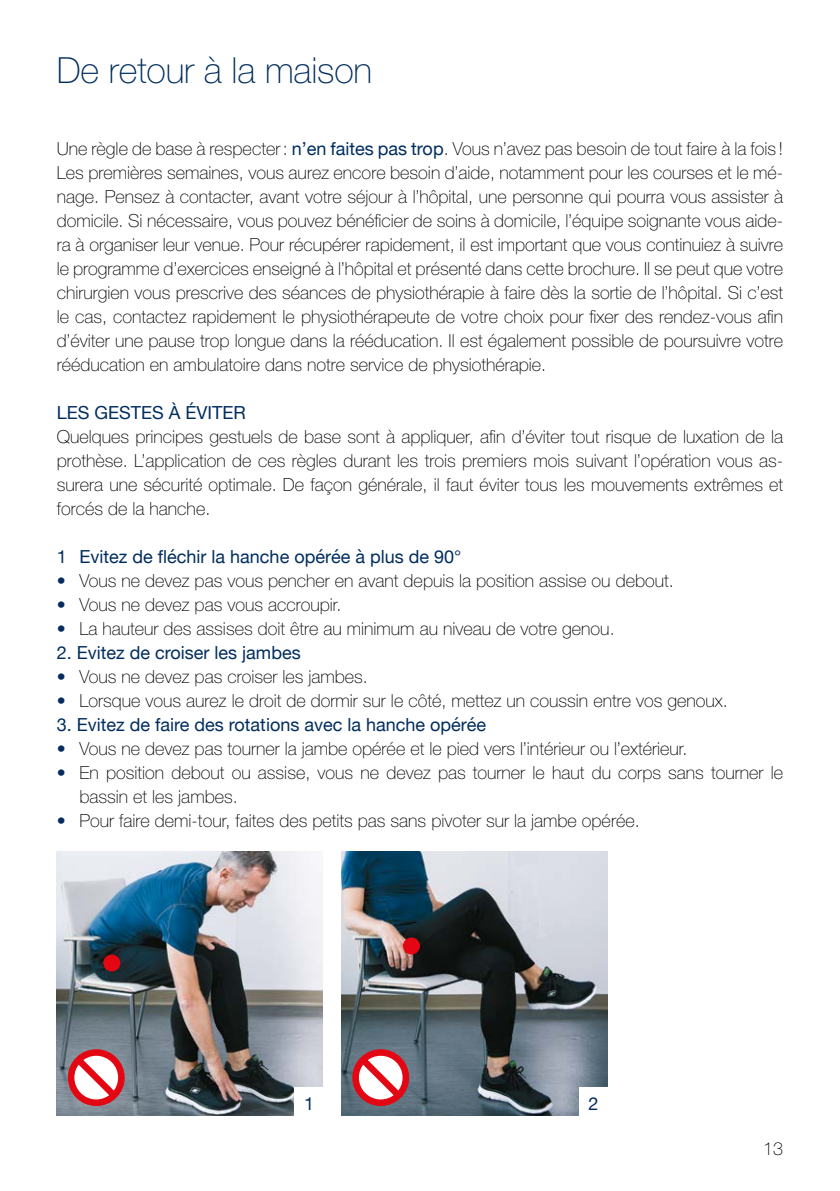
<style>
.page{position:relative;width:840px;height:1191px;background:#fff}
.page>*{position:absolute;margin:0;border:0;box-sizing:border-box;transform-origin:0 0}
.t1{font:100 36px "Helvetica Neue";letter-spacing:-.005em;color:#002d5e}
.t2{font:100 18px/24px "Helvetica Neue";color:#000;text-align:justify}
.t3{font:18px "Helvetica Neue";color:#002d5e}
.s1{font-weight:400;color:#002d5e}
.s2{color:#002d5e}
</style>
<div class="page">
<img style="left:57px;top:851px;width:265px;height:264px">
<img style="left:341px;top:851px;width:266px;height:264px">
<div style="left:103px;top:954px;width:17px;height:17px;background:#e30613;border-radius:50%"></div>
<div style="left:403px;top:937px;width:17px;height:17px;background:#e30613;border-radius:50%"></div>
<div style="left:294px;top:1087px;width:30px;height:29px;background:#fff"></div>
<div style="left:578px;top:1087px;width:30px;height:29px;background:#fff"></div>
<div style="left:68px;top:1049px;width:57px;height:57px;background:#e30613;border-radius:50%"></div>
<svg style="left:74px;top:1055px;width:44px;height:44px"></svg>
<svg style="left:76px;top:1057px;width:41px;height:41px"></svg>
<div style="left:352px;top:1049px;width:57px;height:57px;background:#e30613;border-radius:50%"></div>
<svg style="left:358px;top:1055px;width:44px;height:44px"></svg>
<svg style="left:360px;top:1057px;width:41px;height:41px"></svg>
<h1 class="t1" style="left:57px;top:50px;width:317px">De retour à la maison</h1>
<p class="t2" style="left:57px;top:137px;width:727px">Une règle de base à respecter: <span class="s1">n’en faites pas trop</span>. Vous n’avez pas besoin de tout faire à la fois !<br>Les premières semaines, vous aurez encore besoin d’aide, notamment pour les courses et le mé&shy;nage. Pensez à contacter, avant votre séjour à l’hôpital, une personne qui pourra vous assister à domicile. Si nécessaire, vous pouvez bénéficier de soins à domicile, l’équipe soignante vous aide&shy;ra à organiser leur venue. Pour récupérer rapidement, il est important que vous continuiez à suivre le programme d’exercices enseigné à l’hôpital et présenté dans cette brochure. Il se peut que votre chirurgien vous prescrive des séances de physiothérapie à faire dès la sortie de l’hôpital. Si c’est le cas, contactez rapidement le physiothérapeute de votre choix pour fixer des rendez-vous afin d’éviter une pause trop longue dans la rééducation. Il est également possible de poursuivre votre rééducation en ambulatoire dans notre service de physiothérapie.</p>
<p class="t3" style="left:57px;top:400px;width:190px">LES GESTES À ÉVITER</p>
<p class="t2" style="left:57px;top:425px;width:727px">Quelques principes gestuels de base sont à appliquer, afin d’éviter tout risque de luxation de la prothèse. L’application de ces règles durant les trois premiers mois suivant l’opération vous as&shy;surera une sécurité optimale. De façon générale, il faut éviter tous les mouvements extrêmes et forcés de la hanche.</p>
<p class="t3" style="left:57px;top:544px;width:406px">1 Evitez de fléchir la hanche opérée à plus de 90°</p>
<p class="t2" style="left:57px;top:569px;width:618px"><span class="s2">•</span> Vous ne devez pas vous pencher en avant depuis la position assise ou debout.</p>
<p class="t2" style="left:57px;top:593px;width:286px"><span class="s2">•</span> Vous ne devez pas vous accroupir.</p>
<p class="t2" style="left:57px;top:617px;width:559px"><span class="s2">•</span> La hauteur des assises doit être au minimum au niveau de votre genou.</p>
<p class="t3" style="left:57px;top:640px;width:245px">2. Evitez de croiser les jambes</p>
<p class="t2" style="left:57px;top:665px;width:312px"><span class="s2">•</span> Vous ne devez pas croiser les jambes.</p>
<p class="t2" style="left:57px;top:689px;width:672px"><span class="s2">•</span> Lorsque vous aurez le droit de dormir sur le côté, mettez un coussin entre vos genoux.</p>
<p class="t3" style="left:57px;top:712px;width:431px">3. Evitez de faire des rotations avec la hanche opérée</p>
<p class="t2" style="left:57px;top:737px;width:632px"><span class="s2">•</span> Vous ne devez pas tourner la jambe opérée et le pied vers l’intérieur ou l’extérieur.</p>
<p class="t2" style="left:79px;top:761px;width:704px;text-indent:-23px"><span class="s2">•</span> En position debout ou assise, vous ne devez pas tourner le haut du corps sans tourner le bassin et les jambes.</p>
<p class="t2" style="left:57px;top:809px;width:584px"><span class="s2">•</span> Pour faire demi-tour, faites des petits pas sans pivoter sur la jambe opérée.</p>
<p class="t3" style="left:304px;top:1091px;width:12px">1</p>
<p class="t3" style="left:588px;top:1091px;width:12px">2</p>
<p class="t2" style="left:762px;top:1136px;width:22px">13</p>
</div>
